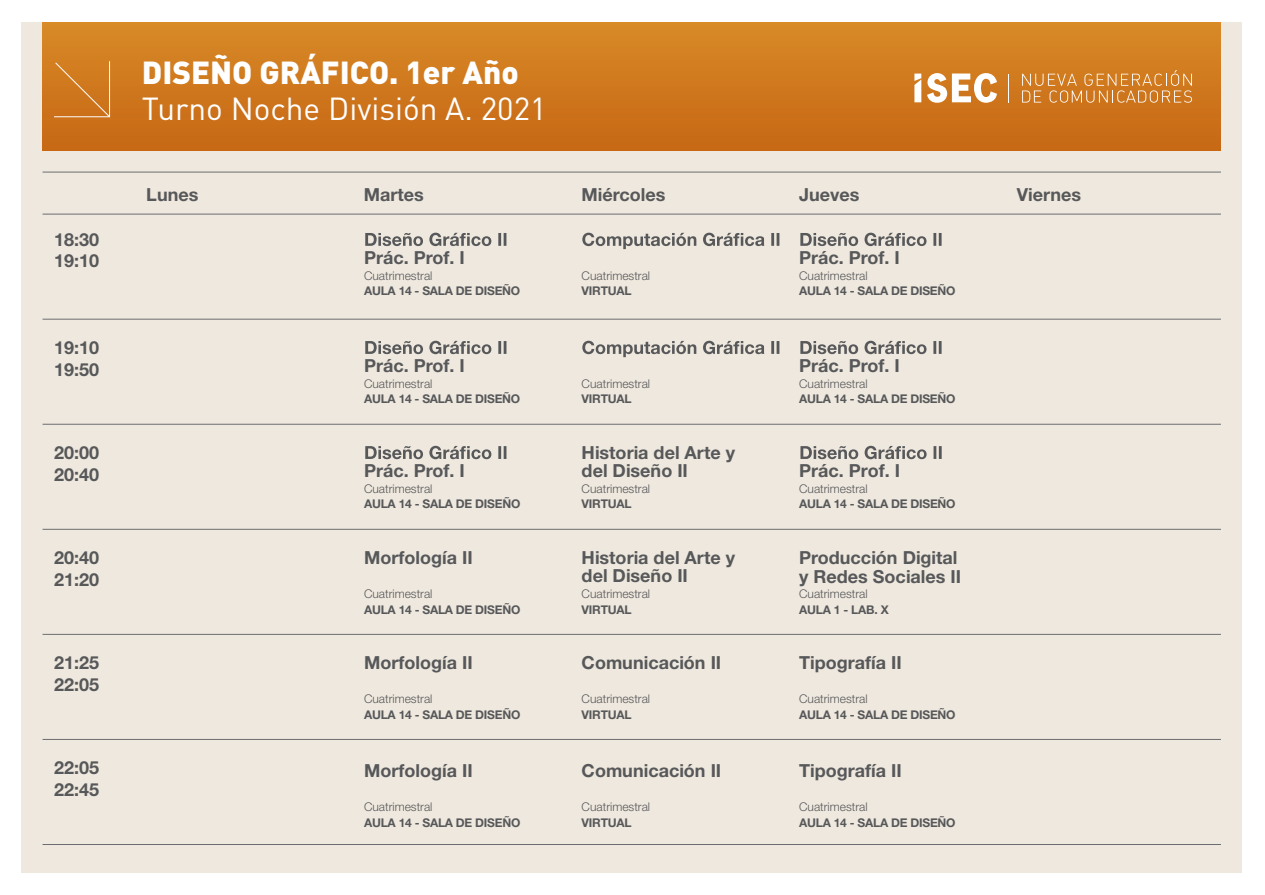
<style>
.page{position:relative;width:1265px;height:895px;background:#fff}
.page>*{position:absolute;margin:0;border:0;box-sizing:border-box;transform-origin:0 0}
.t1{font:31.5px "DIN Pro";color:#fff}
.t2{font:900 31.5px "DIN Pro";color:#fff}
.t3{font:700 18px/21.6px "Helvetica Neue LT Std";color:#57585a}
.t4{font:700 12px "Helvetica Neue LT Std";letter-spacing:-.02em;color:#57585a}
.t5{font:300 12px "Helvetica Neue LT Std";color:#57585a}
</style>
<div class="page">
<div style="left:21px;top:22px;width:1221px;height:850px;background:#efe8de"></div>
<div style="left:43px;top:22px;width:1177px;height:129px;background:linear-gradient(to bottom,#d88a27,#c76715)"></div>
<svg style="left:1022px;top:70px;width:169px;height:33px;background:#d58a3d"></svg>
<svg style="left:1007px;top:74px;width:1px;height:28px"></svg>
<svg style="left:927px;top:73px;width:70px;height:30px;background:#e8c096"></svg>
<svg style="left:914px;top:74px;width:7px;height:28px"></svg>
<hr style="left:43px;top:172px;width:1177px;height:1px;background:#6c6d70">
<hr style="left:43px;top:214px;width:1177px;height:1px;background:#6c6d70">
<hr style="left:43px;top:319px;width:1177px;height:1px;background:#6c6d70">
<hr style="left:43px;top:424px;width:1177px;height:1px;background:#6c6d70">
<hr style="left:43px;top:529px;width:1177px;height:1px;background:#6c6d70">
<hr style="left:43px;top:634px;width:1177px;height:1px;background:#6c6d70">
<hr style="left:43px;top:739px;width:1177px;height:1px;background:#6c6d70">
<hr style="left:43px;top:844px;width:1177px;height:1px;background:#6c6d70">
<svg style="left:53px;top:60px;width:58px;height:58px;background:#d17f29"></svg>
<svg style="left:365px;top:233px;width:141px;height:13px"></svg>
<svg style="left:365px;top:341px;width:141px;height:13px"></svg>
<svg style="left:365px;top:446px;width:141px;height:13px"></svg>
<svg style="left:582px;top:233px;width:197px;height:16px"></svg>
<svg style="left:582px;top:341px;width:197px;height:16px"></svg>
<svg style="left:800px;top:233px;width:141px;height:13px"></svg>
<svg style="left:800px;top:341px;width:141px;height:13px"></svg>
<svg style="left:800px;top:446px;width:141px;height:13px"></svg>
<p class="t3" style="left:54px;top:228px;width:47px">18:30<br>19:10</p>
<p class="t3" style="left:54px;top:336px;width:47px">19:10<br>19:50</p>
<p class="t3" style="left:54px;top:441px;width:47px">20:00<br>20:40</p>
<p class="t3" style="left:54px;top:546px;width:47px">20:40<br>21:20</p>
<p class="t3" style="left:54px;top:651px;width:47px">21:25<br>22:05</p>
<p class="t3" style="left:54px;top:756px;width:47px">22:05<br>22:45</p>
<h1 class="t2" style="left:142px;top:51px;width:378px">DISEÑO GRÁFICO. 1er Año</h1>
<h1 class="t1" style="left:142px;top:87px;width:406px">Turno Noche División A. 2021</h1>
<p class="t3" style="left:146px;top:183px;width:54px">Lunes</p>
<p class="t3" style="left:364px;top:183px;width:61px">Martes</p>
<p class="t3" style="left:581px;top:183px;width:85px">Miércoles</p>
<p class="t3" style="left:799px;top:183px;width:62px">Jueves</p>
<p class="t3" style="left:1016px;top:183px;width:66px">Viernes</p>
<p class="t3" style="left:364px;top:246px;width:102px">Prác. Prof. I</p>
<p class="t5" style="left:364px;top:268px;width:70px">Cuatrimestral</p>
<p class="t4" style="left:364px;top:283px;width:158px">AULA 14 - SALA DE DISEÑO</p>
<p class="t3" style="left:364px;top:354px;width:102px">Prác. Prof. I</p>
<p class="t5" style="left:364px;top:376px;width:70px">Cuatrimestral</p>
<p class="t4" style="left:364px;top:391px;width:158px">AULA 14 - SALA DE DISEÑO</p>
<p class="t3" style="left:364px;top:459px;width:102px">Prác. Prof. I</p>
<p class="t5" style="left:364px;top:481px;width:70px">Cuatrimestral</p>
<p class="t4" style="left:364px;top:496px;width:158px">AULA 14 - SALA DE DISEÑO</p>
<p class="t3" style="left:364px;top:546px;width:110px">Morfología II</p>
<p class="t5" style="left:364px;top:586px;width:70px">Cuatrimestral</p>
<p class="t4" style="left:364px;top:601px;width:158px">AULA 14 - SALA DE DISEÑO</p>
<p class="t3" style="left:364px;top:651px;width:110px">Morfología II</p>
<p class="t5" style="left:364px;top:691px;width:70px">Cuatrimestral</p>
<p class="t4" style="left:364px;top:706px;width:158px">AULA 14 - SALA DE DISEÑO</p>
<p class="t3" style="left:364px;top:759px;width:110px">Morfología II</p>
<p class="t5" style="left:364px;top:799px;width:70px">Cuatrimestral</p>
<p class="t4" style="left:364px;top:814px;width:158px">AULA 14 - SALA DE DISEÑO</p>
<p class="t5" style="left:581px;top:268px;width:70px">Cuatrimestral</p>
<p class="t4" style="left:581px;top:283px;width:51px">VIRTUAL</p>
<p class="t5" style="left:581px;top:376px;width:70px">Cuatrimestral</p>
<p class="t4" style="left:581px;top:391px;width:51px">VIRTUAL</p>
<p class="t3" style="left:581px;top:443px;width:155px;line-height:18px">Historia del Arte y del Diseño II</p>
<p class="t5" style="left:581px;top:481px;width:70px">Cuatrimestral</p>
<p class="t4" style="left:581px;top:496px;width:51px">VIRTUAL</p>
<p class="t3" style="left:581px;top:548px;width:155px;line-height:18px">Historia del Arte y del Diseño II</p>
<p class="t5" style="left:581px;top:586px;width:70px">Cuatrimestral</p>
<p class="t4" style="left:581px;top:601px;width:51px">VIRTUAL</p>
<p class="t3" style="left:581px;top:651px;width:141px">Comunicación II</p>
<p class="t5" style="left:581px;top:691px;width:70px">Cuatrimestral</p>
<p class="t4" style="left:581px;top:706px;width:51px">VIRTUAL</p>
<p class="t3" style="left:581px;top:759px;width:141px">Comunicación II</p>
<p class="t5" style="left:581px;top:799px;width:70px">Cuatrimestral</p>
<p class="t4" style="left:581px;top:814px;width:51px">VIRTUAL</p>
<p class="t3" style="left:799px;top:246px;width:102px">Prác. Prof. I</p>
<p class="t5" style="left:799px;top:268px;width:70px">Cuatrimestral</p>
<p class="t4" style="left:799px;top:283px;width:158px">AULA 14 - SALA DE DISEÑO</p>
<p class="t3" style="left:799px;top:354px;width:102px">Prác. Prof. I</p>
<p class="t5" style="left:799px;top:376px;width:70px">Cuatrimestral</p>
<p class="t4" style="left:799px;top:391px;width:158px">AULA 14 - SALA DE DISEÑO</p>
<p class="t3" style="left:799px;top:459px;width:102px">Prác. Prof. I</p>
<p class="t5" style="left:799px;top:481px;width:70px">Cuatrimestral</p>
<p class="t4" style="left:799px;top:496px;width:158px">AULA 14 - SALA DE DISEÑO</p>
<p class="t3" style="left:799px;top:548px;width:163px;line-height:18.6px">Producción Digital y Redes Sociales II</p>
<p class="t5" style="left:799px;top:586px;width:70px">Cuatrimestral</p>
<p class="t4" style="left:799px;top:601px;width:91px">AULA 1 - LAB. X</p>
<p class="t3" style="left:799px;top:651px;width:104px">Tipografía II</p>
<p class="t5" style="left:799px;top:691px;width:70px">Cuatrimestral</p>
<p class="t4" style="left:799px;top:706px;width:158px">AULA 14 - SALA DE DISEÑO</p>
<p class="t3" style="left:799px;top:759px;width:104px">Tipografía II</p>
<p class="t5" style="left:799px;top:799px;width:70px">Cuatrimestral</p>
<p class="t4" style="left:799px;top:814px;width:158px">AULA 14 - SALA DE DISEÑO</p>
</div>
